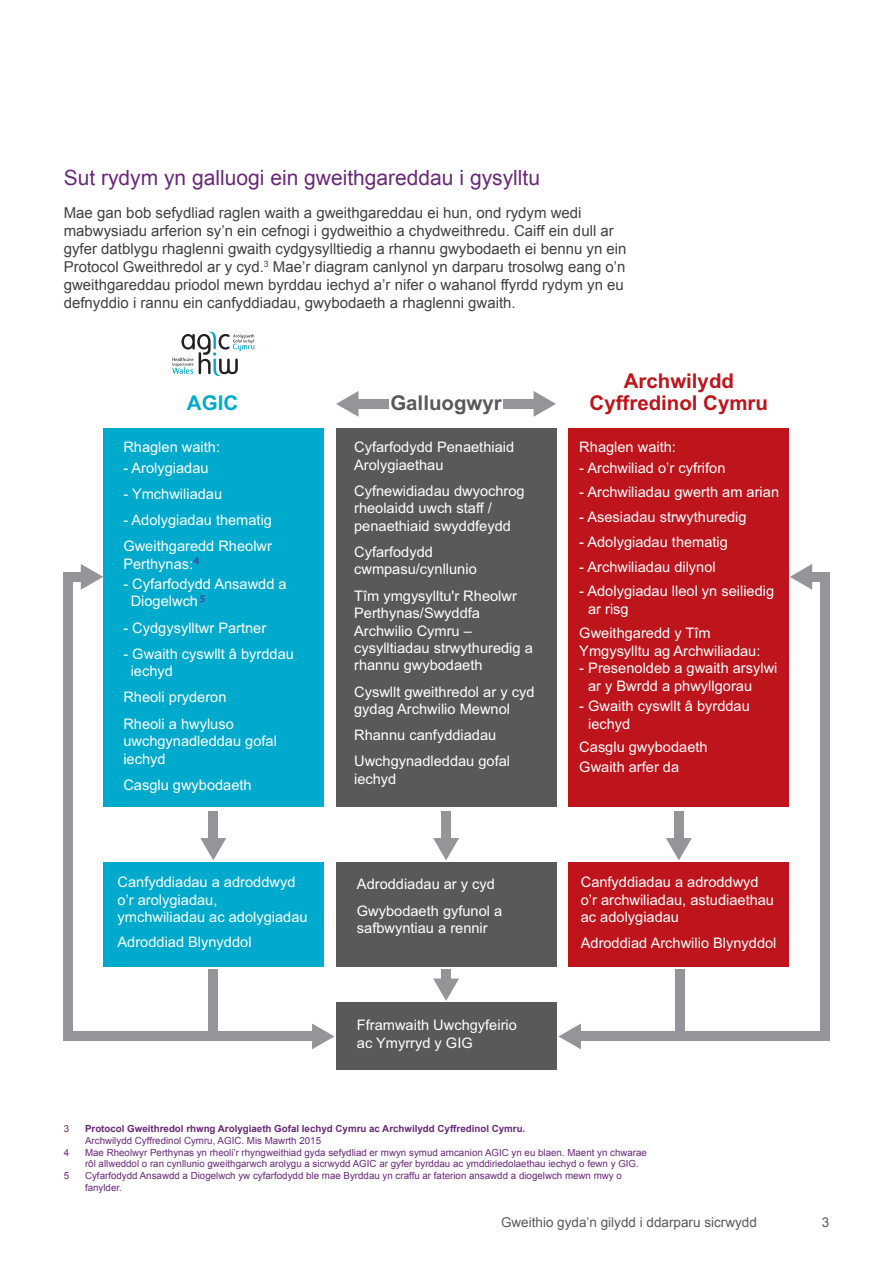
<style>
.page{position:relative;width:893px;height:1263px;background:#fff}
.page>*{position:absolute;margin:0;border:0;box-sizing:border-box;transform-origin:0 0}
.Heading_1{font:21px "Arial";color:#692979}
.t1{font:700 20.4px/21.8px "Arial";color:#be141b;text-align:center}
.t2{font:700 20.4px "Arial";color:#58595b}
.t3{font:700 20.4px "Arial";color:#00aacd}
.t4{font:17.4px "Myriad Pro";color:#662d91}
.Normal_Body_Text{font:15px/18px "Arial";color:#414042}
.t5{font:14.55px/17.4px "Arial";color:#fff}
.t6{font:13.5px "Arial";color:#58595b}
.t7{font:9.75px/11.7px "Arial";color:#692979}
.t8{font:700 9.75px "Arial";color:#692979}
</style>
<div class="page">
<div style="left:103px;top:428px;width:220px;height:379px;background:#00aacd"></div>
<div style="left:336px;top:428px;width:220px;height:379px;background:#58595b"></div>
<div style="left:336px;top:862px;width:220px;height:105px;background:#58595b"></div>
<div style="left:569px;top:428px;width:220px;height:379px;background:#be141b"></div>
<div style="left:103px;top:862px;width:220px;height:105px;background:#00aacd"></div>
<div style="left:336px;top:1003px;width:220px;height:67px;background:#58595b"></div>
<div style="left:569px;top:862px;width:220px;height:105px;background:#be141b"></div>
<svg style="left:172px;top:332px;width:82px;height:45px"></svg>
<div style="left:346px;top:399px;width:42px;height:10px;background:#939598"></div>
<div style="left:504px;top:399px;width:42px;height:10px;background:#939598"></div>
<svg style="left:336px;top:391px;width:23px;height:26px"></svg>
<div style="left:441px;top:811px;width:10px;height:39px;background:#939598"></div>
<svg style="left:433px;top:838px;width:26px;height:22px"></svg>
<div style="left:209px;top:811px;width:9px;height:39px;background:#939598"></div>
<svg style="left:200px;top:838px;width:26px;height:22px"></svg>
<div style="left:209px;top:969px;width:9px;height:67px;background:#939598"></div>
<div style="left:70px;top:1032px;width:249px;height:9px;background:#939598"></div>
<div style="left:64px;top:572px;width:9px;height:469px;background:#939598"></div>
<svg style="left:312px;top:1023px;width:22px;height:26px"></svg>
<div style="left:73px;top:572px;width:14px;height:9px;background:#939598"></div>
<div style="left:807px;top:572px;width:14px;height:9px;background:#939598"></div>
<svg style="left:81px;top:564px;width:22px;height:26px"></svg>
<div style="left:675px;top:969px;width:9px;height:67px;background:#939598"></div>
<div style="left:574px;top:1032px;width:249px;height:9px;background:#939598"></div>
<div style="left:820px;top:572px;width:9px;height:469px;background:#939598"></div>
<svg style="left:558px;top:1023px;width:23px;height:26px"></svg>
<svg style="left:790px;top:564px;width:22px;height:26px"></svg>
<div style="left:674px;top:811px;width:10px;height:39px;background:#939598"></div>
<svg style="left:666px;top:838px;width:26px;height:22px"></svg>
<div style="left:441px;top:969px;width:10px;height:22px;background:#939598"></div>
<svg style="left:433px;top:978px;width:26px;height:23px"></svg>
<svg style="left:534px;top:391px;width:22px;height:26px"></svg>
<h3 class="Heading_1" style="left:64px;top:164px;width:478px">Sut rydym yn galluogi ein gweithgareddau i gysylltu</h3>
<p class="Normal_Body_Text" style="left:64px;top:204px;width:564px">Mae gan bob sefydliad raglen waith a gweithgareddau ei hun, ond rydym wedi mabwysiadu arferion sy’n ein cefnogi i gydweithio a chydweithredu. Caiff ein dull ar gyfer datblygu rhaglenni gwaith cydgysylltiedig a rhannu gwybodaeth ei bennu yn ein Protocol Gweithredol ar y cyd.<sup>3</sup> Mae’r diagram canlynol yn darparu trosolwg eang o’n gweithgareddau priodol mewn byrddau iechyd a’r nifer o wahanol ffyrdd rydym yn eu defnyddio i rannu ein canfyddiadau, gwybodaeth a rhaglenni gwaith.</p>
<h2 class="t3" style="left:187px;top:389px;width:53px">AGIC</h2>
<h2 class="t2" style="left:390px;top:389px;width:113px">Galluogwyr</h2>
<p class="t5" style="left:123px;top:439px;width:98px">Rhaglen waith:</p>
<p class="t5" style="left:123px;top:459px;width:87px">- Arolygiadau</p>
<p class="t5" style="left:123px;top:485px;width:100px">- Ymchwiliadau</p>
<p class="t5" style="left:123px;top:507px;width:150px;line-height:26.1px">- Adolygiadau thematig<br>Gweithgaredd Rheolwr</p>
<p class="t5" style="left:123px;top:555px;width:71px">Perthynas:</p>
<p class="t5" style="left:131px;top:575px;width:157px;text-indent:-7px">- Cyfarfodydd Ansawdd a<br>Diogelwch</p>
<p class="t5" style="left:123px;top:619px;width:144px">- Cydgysylltwr Partner</p>
<p class="t5" style="left:131px;top:645px;width:165px;text-indent:-7px">- Gwaith cyswllt â byrddau iechyd</p>
<p class="t5" style="left:123px;top:684px;width:112px;line-height:26.1px">Rheoli pryderon<br>Rheoli a hwyluso</p>
<p class="t5" style="left:123px;top:732px;width:155px">uwchgynadleddau gofal iechyd</p>
<p class="t5" style="left:123px;top:776px;width:130px">Casglu gwybodaeth</p>
<p class="t4" style="left:193px;top:556px;width:8px">4</p>
<p class="t4" style="left:200px;top:594px;width:7px">5</p>
<p class="t5" style="left:118px;top:873px;width:192px">Canfyddiadau a adroddwyd o’r arolygiadau, ymchwiliadau ac adolygiadau</p>
<p class="t5" style="left:118px;top:933px;width:136px">Adroddiad Blynyddol</p>
<p class="t5" style="left:354px;top:439px;width:162px">Cyfarfodydd Penaethiaid<br>Arolygiaethau</p>
<p class="t5" style="left:354px;top:482px;width:172px">Cyfnewidiadau dwyochrog rheolaidd uwch staff / penaethiaid swyddfeydd</p>
<p class="t5" style="left:354px;top:543px;width:124px">Cyfarfodydd cwmpasu/cynllunio</p>
<p class="t5" style="left:354px;top:587px;width:180px">Tîm ymgysylltu'r Rheolwr<br>Perthynas/Swyddfa<br>Archwilio Cymru – cysylltiadau strwythuredig a rhannu gwybodaeth</p>
<p class="t5" style="left:354px;top:683px;width:182px">Cyswllt gweithredol ar y cyd gydag Archwilio Mewnol</p>
<p class="t5" style="left:354px;top:722px;width:157px;line-height:26.1px">Rhannu canfyddiadau<br>Uwchgynadleddau gofal</p>
<p class="t5" style="left:354px;top:770px;width:44px">iechyd</p>
<p class="t5" style="left:357px;top:871px;width:147px;line-height:26.1px">Adroddiadau ar y cyd<br>Gwybodaeth gyfunol a</p>
<p class="t5" style="left:357px;top:919px;width:132px">safbwyntiau a rennir</p>
<p class="t5" style="left:357px;top:1016px;width:161px">Fframwaith Uwchgyfeirio ac Ymyrryd y GIG</p>
<h2 class="t1" style="left:590px;top:370px;width:180px">Archwilydd<br>Cyffredinol Cymru</h2>
<p class="t5" style="left:579px;top:439px;width:98px">Rhaglen waith:</p>
<p class="t5" style="left:579px;top:459px;width:148px">- Archwiliad o’r cyfrifon</p>
<p class="t5" style="left:579px;top:484px;width:201px">- Archwiliadau gwerth am arian</p>
<p class="t5" style="left:579px;top:508px;width:169px">- Asesiadau strwythuredig</p>
<p class="t5" style="left:579px;top:533px;width:150px">- Adolygiadau thematig</p>
<p class="t5" style="left:579px;top:558px;width:138px">- Archwiliadau dilynol</p>
<p class="t5" style="left:588px;top:583px;width:188px;text-indent:-9px">- Adolygiadau lleol yn seiliedig ar risg</p>
<p class="t5" style="left:579px;top:625px;width:183px">Gweithgaredd y Tîm<br>Ymgysylltu ag Archwiliadau:</p>
<p class="t5" style="left:588px;top:660px;width:191px;text-indent:-9px">- Presenoldeb a gwaith arsylwi ar y Bwrdd a phwyllgorau</p>
<p class="t5" style="left:588px;top:697px;width:163px;text-indent:-9px">- Gwaith cyswllt â byrddau iechyd</p>
<p class="t5" style="left:579px;top:737px;width:130px;line-height:20.4px">Casglu gwybodaeth<br>Gwaith arfer da</p>
<p class="t5" style="left:581px;top:873px;width:195px">Canfyddiadau a adroddwyd o’r archwiliadau, astudiaethau ac adolygiadau</p>
<p class="t5" style="left:581px;top:934px;width:197px">Adroddiad Archwilio Blynyddol</p>
<p class="t7" style="left:64px;top:1123px;width:7px">3</p>
<p class="t8" style="left:85px;top:1122px;width:442px">Protocol Gweithredol rhwng Arolygiaeth Gofal Iechyd Cymru ac Archwilydd Cyffredinol Cymru.</p>
<p class="t7" style="left:85px;top:1135px;width:238px">Archwilydd Cyffredinol Cymru, AGIC. Mis Mawrth 2015</p>
<p class="t7" style="left:64px;top:1146px;width:7px">4</p>
<p class="t7" style="left:85px;top:1146px;width:563px">Mae Rheolwyr Perthynas yn rheoli’r rhyngweithiad gyda sefydliad er mwyn symud amcanion AGIC yn eu blaen. Maent yn chwarae rôl allweddol o ran cynllunio gweithgarwch arolygu a sicrwydd AGIC ar gyfer byrddau ac ymddiriedolaethau iechyd o fewn y GIG.</p>
<p class="t7" style="left:64px;top:1170px;width:7px">5</p>
<p class="t7" style="left:85px;top:1170px;width:538px">Cyfarfodydd Ansawdd a Diogelwch yw cyfarfodydd ble mae Byrddau yn craffu ar faterion ansawdd a diogelwch mewn mwy o fanylder.</p>
<p class="t6" style="left:501px;top:1213px;width:257px">Gweithio gyda’n gilydd i ddarparu sicrwydd</p>
<p class="t6" style="left:822px;top:1213px;width:9px">3</p>
</div>
